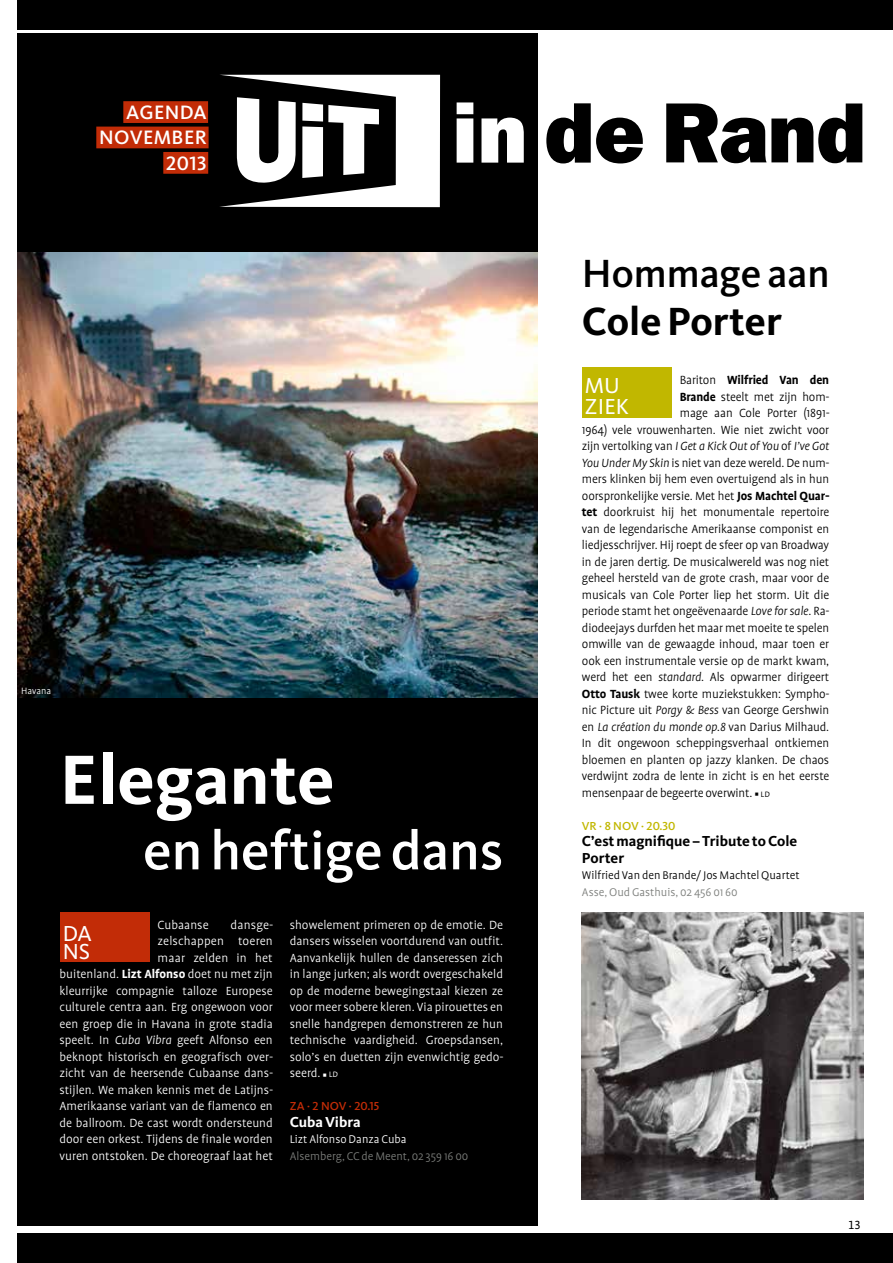
<style>
.page{position:relative;width:893px;height:1263px;background:#fff}
.page>*{position:absolute;margin:0;border:0;box-sizing:border-box;transform-origin:0 0}
.t1{font:700 72.15px "Kievit";color:#fff}
.t2{font:500 56.25px "Kievit";color:#fff}
.t3{font:500 40.8px "Kievit";color:#000}
.t4{font:700 40.8px "Kievit";color:#000}
.t5{font:22.5px/18px "Kievit";color:#fff}
.t6{font:20.1px/25.3px "Kievit Medium SC";letter-spacing:.02em;color:#fff;text-align:right}
.t7{font:700 15px/16.5px "Kievit";color:#000}
.t8{font:700 15px "Kievit";letter-spacing:-.005em;color:#fff}
.t9{font:300 13.5px "Profile";letter-spacing:-.01em;color:#000}
.t10{font:300 13.5px/16.5px "Profile";color:#fff;text-align:right}
.t11{font:italic 300 13.5px "Profile";letter-spacing:-.01em;color:#000}
.t12{font:700 13.5px "Profile";letter-spacing:-.01em;color:#000}
.t13{font:13.5px "Profile NO";color:#000}
.t14{font:300 12.75px "Profile";color:#7c7e7b}
.t15{font:300 12.75px "Profile";color:#000}
.t16{font:300 12.75px "Profile";color:#fff}
.t17{font:12px "Kievit Medium SC";color:#c22c07}
.t18{font:12px "Kievit Medium SC";color:#c1b700}
.t19{font:300 10.5px "Profile";color:#fff}
.s1{font-weight:700}
.s2{font-style:italic}
.s3{font-family:"Profile SC";font-size:10.5px}
.s4{font-weight:300}
.s5{font-style:normal}
</style>
<div class="page">
<div style="left:17px;top:33px;width:520px;height:1193px;background:#000"></div>
<div style="left:17px;top:0;width:876px;height:30px;background:#000"></div>
<div style="left:123px;top:101px;width:85px;height:22px;background:#c22c07"></div>
<div style="left:96px;top:127px;width:113px;height:21px;background:#c22c07"></div>
<div style="left:163px;top:152px;width:45px;height:22px;background:#c22c07"></div>
<div style="left:17px;top:1233px;width:876px;height:30px;background:#000"></div>
<div style="left:60px;top:912px;width:89px;height:50px;background:#c22c07"></div>
<img style="left:17px;top:252px;width:520px;height:445px">
<img style="left:582px;top:912px;width:281px;height:287px">
<svg style="left:220px;top:75px;width:304px;height:132px"></svg>
<svg style="left:546px;top:103px;width:316px;height:60px"></svg>
<div style="left:582px;top:367px;width:89px;height:50px;background:#c1b700"></div>
<h3 class="t6" style="left:99px;top:99px;width:109px">AGENDA<br>NOVEMBER<br>2013</h3>
<p class="t19" style="left:21px;top:685px;width:32px">Havana</p>
<h1 class="t1" style="left:60px;top:736px;width:277px">Elegante</h1>
<h2 class="t2" style="left:143px;top:816px;width:361px">en heftige dans</h2>
<p class="t10" style="left:60px;top:916px;width:215px">dansge-<br>zelschappen toeren<br>maar zelden in het<br>buitenland. <span class="s1">Lizt Alfonso</span> doet nu met zijn kleurrijke compagnie talloze Europese culturele centra aan. Erg ongewoon voor een groep die in Havana in grote stadia speelt. In <span class="s2">Cuba Vibra</span> geeft Alfonso een beknopt historisch en geografisch over&shy;zicht van de heersende Cubaanse dans&shy;stijlen. We maken kennis met de Latijns-Amerikaanse variant van de flamenco en de ballroom. De cast wordt ondersteund door een orkest. Tijdens de finale worden vuren ontstoken. De choreograaf laat het</p>
<p class="t10" style="left:290px;top:916px;width:215px;text-align:justify">showelement primeren op de emotie. De dansers wisselen voortdurend van outfit.<br>Aanvankelijk hullen de danseressen zich in lange jurken; als wordt overgeschakeld op de moderne bewegingstaal kiezen ze voor meer sobere kleren. Via pirouettes en snelle handgrepen demonstreren ze hun technische vaardigheid. Groepsdansen, solo’s en duetten zijn evenwichtig gedo&shy;seerd. ▪ <span class="s3">ld</span></p>
<p class="t10" style="left:158px;top:916px;width:53px">Cubaanse</p>
<h3 class="t5" style="left:63px;top:924px;width:30px">DA<br>NS</h3>
<p class="t17" style="left:290px;top:1099px;width:91px">ZA · 2 NOV · 20.15</p>
<p class="t8" style="left:290px;top:1112px;width:72px">Cuba Vibra</p>
<p class="t16" style="left:290px;top:1133px;width:118px">Lizt Alfonso Danza Cuba</p>
<p class="t14" style="left:290px;top:1149px;width:180px">Alsemberg, CC de Meent, 02 359 16 00</p>
<h3 class="t3" style="left:582px;top:248px;width:249px">Hommage aan</h3>
<h3 class="t4" style="left:582px;top:296px;width:201px">Cole Porter</h3>
<p class="t12" style="left:680px;top:373px;width:151px"><span class="s4">Bariton</span> Wilfried Van den</p>
<p class="t9" style="left:680px;top:389px;width:151px"><span class="s1">Brande</span> steelt met zijn hom-</p>
<p class="t9" style="left:680px;top:406px;width:151px">mage aan Cole Porter (1891-</p>
<p class="t9" style="left:582px;top:422px;width:249px">1964) vele vrouwenharten. Wie niet zwicht voor</p>
<p class="t11" style="left:582px;top:439px;width:249px"><span class="s5">zijn vertolking van</span> I Get a Kick Out of You <span class="s5">of</span> I’ve Got</p>
<p class="t9" style="left:582px;top:455px;width:249px"><span class="s2">You Under My Skin</span> is niet van deze wereld. De num-</p>
<p class="t9" style="left:582px;top:472px;width:249px">mers klinken bij hem even overtuigend als in hun</p>
<p class="t9" style="left:582px;top:488px;width:249px">oorspronkelijke versie. Met het <span class="s1">Jos Machtel Quar-</span></p>
<p class="t9" style="left:582px;top:505px;width:249px"><span class="s1">tet</span> doorkruist hij het monumentale repertoire</p>
<p class="t9" style="left:582px;top:521px;width:249px">van de legendarische Amerikaanse componist en</p>
<p class="t9" style="left:582px;top:538px;width:249px">liedjesschrijver. Hij roept de sfeer op van Broadway</p>
<p class="t9" style="left:582px;top:554px;width:249px">in de jaren dertig. De musicalwereld was nog niet</p>
<p class="t9" style="left:582px;top:571px;width:249px">geheel hersteld van de grote crash, maar voor de</p>
<p class="t9" style="left:582px;top:587px;width:249px">musicals van Cole Porter liep het storm. Uit die</p>
<p class="t9" style="left:582px;top:604px;width:249px">periode stamt het ongeëvenaarde <span class="s2">Love for sale</span>. Ra-</p>
<p class="t9" style="left:582px;top:620px;width:249px">diodeejays durfden het maar met moeite te spelen</p>
<p class="t9" style="left:582px;top:637px;width:249px">omwille van de gewaagde inhoud, maar toen er</p>
<p class="t9" style="left:582px;top:653px;width:249px">ook een instrumentale versie op de markt kwam,</p>
<p class="t9" style="left:582px;top:670px;width:249px">werd het een <span class="s2">standard</span>. Als opwarmer dirigeert</p>
<p class="t9" style="left:582px;top:686px;width:249px"><span class="s1">Otto Tausk</span> twee korte muziekstukken: Sympho-</p>
<p class="t9" style="left:582px;top:703px;width:249px">nic Picture uit <span class="s2">Porgy &amp; Bess</span> van George Gershwin</p>
<p class="t11" style="left:582px;top:719px;width:249px"><span class="s5">en</span> La création du monde op.8 <span class="s5">van Darius Milhaud.</span></p>
<p class="t9" style="left:582px;top:736px;width:249px">In dit ongewoon scheppingsverhaal ontkiemen</p>
<p class="t9" style="left:582px;top:752px;width:249px">bloemen en planten op jazzy klanken. De chaos</p>
<p class="t9" style="left:582px;top:769px;width:249px">verdwijnt zodra de lente in zicht is en het eerste</p>
<p class="t9" style="left:582px;top:785px;width:190px">mensenpaar de begeerte overwint. ▪ <span class="s3">ld</span></p>
<p class="t18" style="left:582px;top:818px;width:95px">VR · 8 NOV · 20.30</p>
<p class="t7" style="left:582px;top:833px;width:217px">C’est magnifique – Tribute to Cole<br>Porter</p>
<p class="t15" style="left:582px;top:869px;width:219px">Wilfried Van den Brande/ Jos Machtel Quartet</p>
<p class="t14" style="left:582px;top:885px;width:157px">Asse, Oud Gasthuis, 02 456 01 60</p>
<h3 class="t5" style="left:585px;top:375px;width:45px;line-height:21px">MU<br>ZIEK</h3>
<p class="t13" style="left:848px;top:1218px;width:14px">13</p>
</div>
